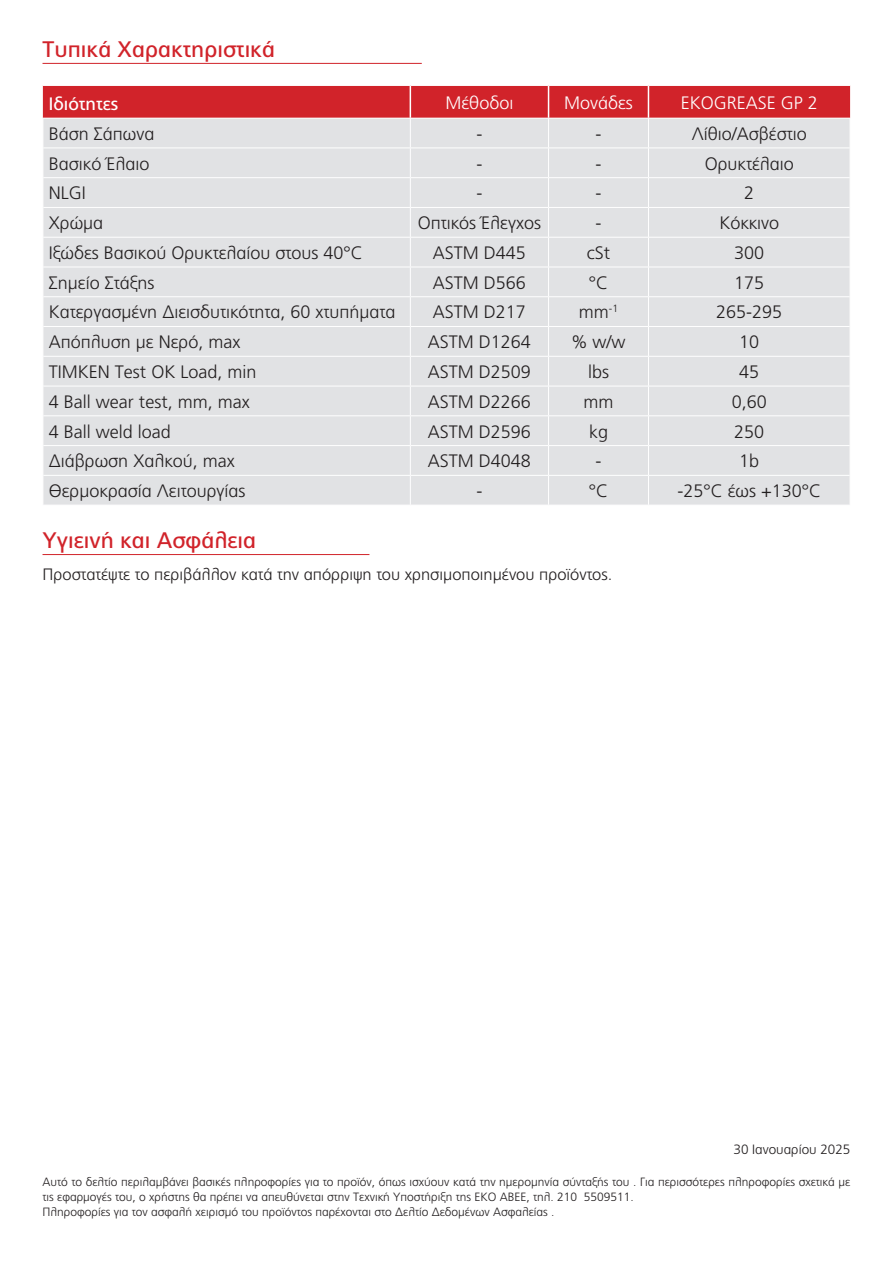
<style>
.page{position:relative;width:893px;height:1263px;background:#fff}
.page>*{position:absolute;margin:0;border:0;box-sizing:border-box;transform-origin:0 0}
.t1{font:22.5px "PF Catalog Poly";color:#d1232a}
.t2{font:300 18px "PF Catalog";color:#231f20}
.t3{font:300 18px "PF Catalog";color:#fff}
.t4{font:18px "PF Catalog";color:#fff}
.t5{font:300 16.5px "PF Catalog";color:#231f20}
.t6{font:300 13.5px "PF Catalog";color:#231f20}
.t7{font:300 12px/15px "PF Catalog";color:#231f20}
</style>
<div class="page">
<svg style="left:43px;top:85px;width:808px;height:420px;background:#e0d4d6"></svg>
<hr style="left:850px;top:475px;width:1px;height:30px;background:#fff">
<hr style="left:43px;top:554px;width:326px;height:1px;background:#d1232a">
<hr style="left:43px;top:63px;width:379px;height:1px;background:#d1232a">
<p class="t1" style="left:43px;top:36px;width:234px">Τυπικά Χαρακτηριστικά</p>
<p class="t4" style="left:49px;top:93px;width:71px">Ιδιότητες</p>
<p class="t3" style="left:446px;top:92px;width:69px">Μέθοδοι</p>
<p class="t3" style="left:564px;top:92px;width:70px">Μονάδες</p>
<p class="t3" style="left:681px;top:92px;width:139px">EKOGREASE GP 2</p>
<p class="t2" style="left:49px;top:123px;width:107px">Βάση Σάπωνα</p>
<p class="t2" style="left:476px;top:123px;width:7px">-</p>
<p class="t2" style="left:595px;top:123px;width:7px">-</p>
<p class="t2" style="left:692px;top:123px;width:116px">Λίθιο/Ασβέστιο</p>
<p class="t2" style="left:49px;top:153px;width:102px">Βασικό Έλαιο</p>
<p class="t2" style="left:476px;top:153px;width:7px">-</p>
<p class="t2" style="left:595px;top:153px;width:7px">-</p>
<p class="t2" style="left:705px;top:153px;width:91px">Ορυκτέλαιο</p>
<p class="t2" style="left:49px;top:183px;width:38px">NLGI</p>
<p class="t2" style="left:476px;top:183px;width:7px">-</p>
<p class="t2" style="left:595px;top:183px;width:7px">-</p>
<p class="t2" style="left:744px;top:183px;width:12px">2</p>
<p class="t2" style="left:49px;top:213px;width:56px">Χρώμα</p>
<p class="t2" style="left:418px;top:213px;width:125px">Οπτικός Έλεγχος</p>
<p class="t2" style="left:595px;top:213px;width:7px">-</p>
<p class="t2" style="left:719px;top:213px;width:61px">Κόκκινο</p>
<p class="t2" style="left:49px;top:243px;width:315px">Ιξώδες Βασικού Ορυκτελαίου στους 40°C</p>
<p class="t2" style="left:433px;top:243px;width:95px">ASTM D445</p>
<p class="t2" style="left:587px;top:243px;width:25px">cSt</p>
<p class="t2" style="left:734px;top:243px;width:32px">300</p>
<p class="t2" style="left:49px;top:272px;width:107px">Σημείο Στάξης</p>
<p class="t2" style="left:433px;top:272px;width:95px">ASTM D566</p>
<p class="t2" style="left:589px;top:272px;width:21px">°C</p>
<p class="t2" style="left:734px;top:272px;width:32px">175</p>
<p class="t2" style="left:49px;top:302px;width:348px">Κατεργασμένη Διεισδυτικότητα, 60 χτυπήματα</p>
<p class="t2" style="left:433px;top:302px;width:95px">ASTM D217</p>
<p class="t2" style="left:579px;top:302px;width:41px">mm<sup>-1</sup></p>
<p class="t2" style="left:716px;top:302px;width:68px">265-295</p>
<p class="t2" style="left:49px;top:332px;width:193px">Απόπλυση με Νερό, max</p>
<p class="t2" style="left:428px;top:332px;width:105px">ASTM D1264</p>
<p class="t2" style="left:572px;top:332px;width:55px">% w/w</p>
<p class="t2" style="left:739px;top:332px;width:22px">10</p>
<p class="t2" style="left:49px;top:362px;width:209px">TIMKEN Test OK Load, min</p>
<p class="t2" style="left:428px;top:362px;width:105px">ASTM D2509</p>
<p class="t2" style="left:588px;top:362px;width:23px">lbs</p>
<p class="t2" style="left:739px;top:362px;width:22px">45</p>
<p class="t2" style="left:49px;top:391px;width:203px">4 Ball wear test, mm, max</p>
<p class="t2" style="left:428px;top:391px;width:105px">ASTM D2266</p>
<p class="t2" style="left:583px;top:391px;width:31px">mm</p>
<p class="t2" style="left:732px;top:391px;width:37px">0,60</p>
<p class="t2" style="left:49px;top:421px;width:124px">4 Ball weld load</p>
<p class="t2" style="left:428px;top:421px;width:105px">ASTM D2596</p>
<p class="t2" style="left:589px;top:421px;width:21px">kg</p>
<p class="t2" style="left:734px;top:421px;width:32px">250</p>
<p class="t2" style="left:49px;top:451px;width:187px">Διάβρωση Χαλκού, max</p>
<p class="t2" style="left:428px;top:451px;width:105px">ASTM D4048</p>
<p class="t2" style="left:595px;top:451px;width:7px">-</p>
<p class="t2" style="left:739px;top:451px;width:22px">1b</p>
<p class="t2" style="left:49px;top:481px;width:198px">Θερμοκρασία Λειτουργίας</p>
<p class="t2" style="left:476px;top:481px;width:7px">-</p>
<p class="t2" style="left:589px;top:481px;width:21px">°C</p>
<p class="t2" style="left:677px;top:481px;width:145px">-25°C έως +130°C</p>
<p class="t1" style="left:43px;top:527px;width:215px">Υγιεινή και Ασφάλεια</p>
<p class="t5" style="left:43px;top:565px;width:571px">Προστατέψτε το περιβάλλον κατά την απόρριψη του χρησιμοποιημένου προϊόντος.</p>
<p class="t6" style="left:733px;top:1142px;width:118px">30 Ιανουαρίου 2025</p>
<p class="t7" style="left:43px;top:1175px;width:809px">Αυτό το δελτίο περιλαμβάνει βασικές πληροφορίες για το προϊόν, όπως ισχύουν κατά την ημερομηνία σύνταξής του . Για περισσότερες πληροφορίες σχετικά με τις εφαρμογές του, ο χρήστης θα πρέπει να απευθύνεται στην Τεχνική Υποστήριξη της ΕΚΟ ΑΒΕΕ, τηλ. 210 5509511.<br>Πληροφορίες για τον ασφαλή χειρισμό του προϊόντος παρέχονται στο Δελτίο Δεδομένων Ασφαλείας .</p>
</div>
